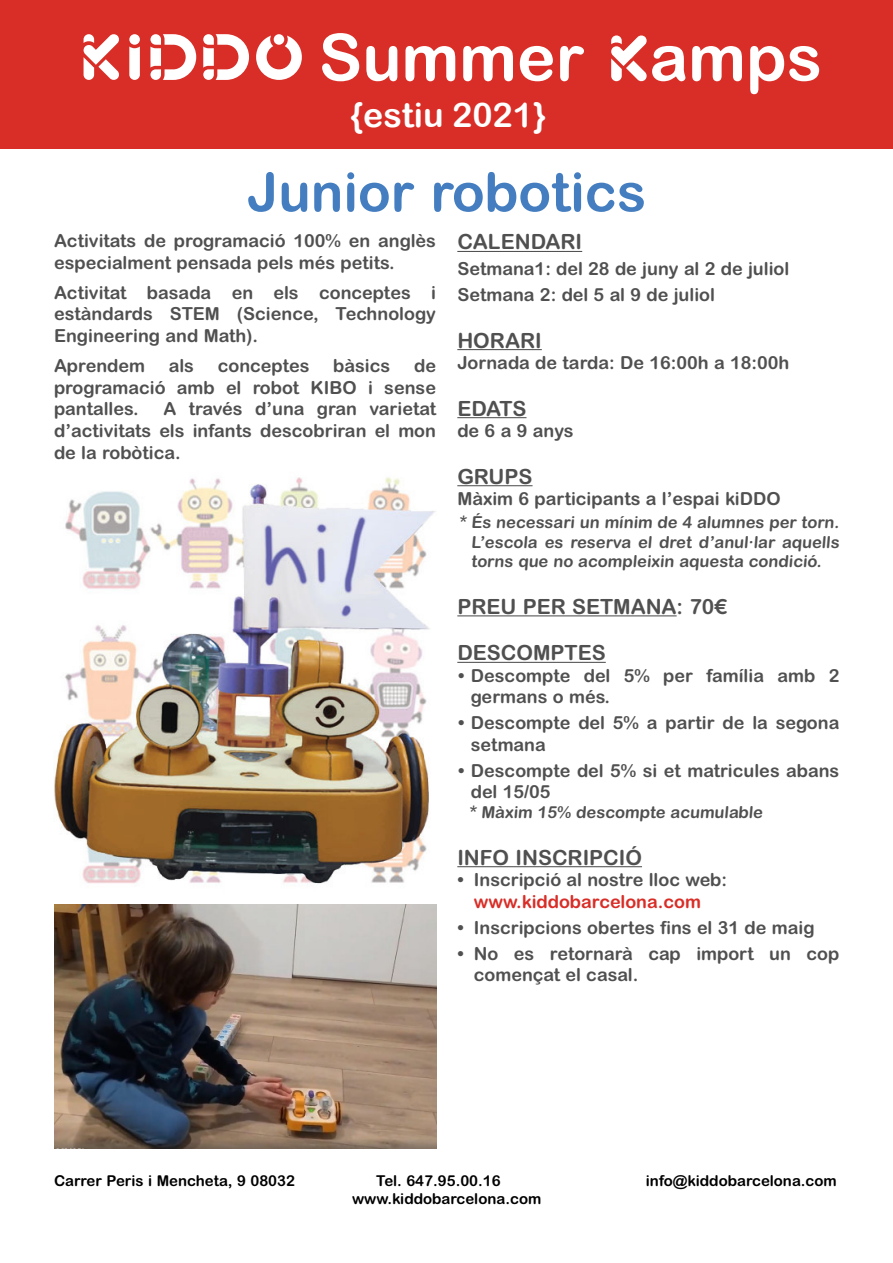
<style>
.page{position:relative;width:893px;height:1263px;background:#fff}
.page>*{position:absolute;margin:0;border:0;box-sizing:border-box;transform-origin:0 0}
.t1{font:65.25px "Arial Rounded MT Bold";color:#fff}
.t2{font:700 54px "Arial Rounded MT Pro";color:#447ec0}
.t3{font:34.05px "Arial Rounded MT Bold";color:#fff}
.t4{font:700 21px "Arial Rounded MT Pro";color:#505050}
.t5{font:700 18px/21.6px "Arial Rounded MT Pro";color:#505050}
.t6{font:700 18px "Arial Rounded MT Pro";color:#d92d27}
.t7{font:700 16.5px/19.8px "Arial Rounded MT Pro";color:#505050;text-align:justify}
.t8{font:700 15px "Arial Rounded MT Pro";color:#000}
</style>
<div class="page">
<div style="left:0;top:0;width:892px;height:149px;background:#d92e27"></div>
<svg style="left:84px;top:34px;width:35px;height:46px"></svg>
<svg style="left:129px;top:46px;width:11px;height:34px"></svg>
<div style="left:129px;top:34px;width:11px;height:11px;background:#fff;border-radius:50%"></div>
<svg style="left:256px;top:36px;width:46px;height:44px"></svg>
<div style="left:274px;top:34px;width:10px;height:11px;background:#fff;border-radius:50%"></div>
<svg style="left:150px;top:34px;width:46px;height:46px"></svg>
<svg style="left:203px;top:34px;width:46px;height:46px"></svg>
<svg style="left:611px;top:35px;width:36px;height:47px"></svg>
<hr style="left:457px;top:251px;width:125px;height:1px;background:#505050">
<hr style="left:457px;top:349px;width:85px;height:1px;background:#505050">
<hr style="left:457px;top:417px;width:69px;height:1px;background:#505050">
<hr style="left:457px;top:485px;width:75px;height:1px;background:#505050">
<hr style="left:457px;top:615px;width:219px;height:1px;background:#505050">
<hr style="left:457px;top:662px;width:148px;height:1px;background:#505050">
<hr style="left:457px;top:866px;width:185px;height:1px;background:#505050">
<img style="left:54px;top:477px;width:382px;height:407px">
<img style="left:54px;top:904px;width:382px;height:244px">
<h1 class="t1" style="left:318px;top:33px;width:505px">Summer amps</h1>
<h3 class="t3" style="left:350px;top:102px;width:197px">{estiu 2021}</h3>
<h2 class="t2" style="left:247px;top:163px;width:400px">Junior robotics</h2>
<p class="t5" style="left:54px;top:230px;width:383px">Activitats de programació 100% en anglès especialment pensada pels més petits.</p>
<p class="t5" style="left:54px;top:282px;width:383px;text-align:justify">Activitat basada en els conceptes i estàndards STEM (Science, Technology Engineering and Math).</p>
<p class="t5" style="left:54px;top:355px;width:93px">Aprendem</p>
<p class="t5" style="left:169px;top:355px;width:27px">als</p>
<p class="t5" style="left:218px;top:355px;width:93px">conceptes</p>
<p class="t5" style="left:333px;top:355px;width:59px">bàsics</p>
<p class="t5" style="left:54px;top:355px;width:383px;text-align:justify;text-indent:360px">de programació amb el robot KIBO i sense pantalles.</p>
<p class="t5" style="left:54px;top:398px;width:383px;text-align:justify;text-indent:109px">A través d’una gran varietat d’activitats els infants descobriran el mon de la robòtica.</p>
<p class="t4" style="left:457px;top:230px;width:126px">CALENDARI</p>
<p class="t5" style="left:457px;top:256px;width:333px;line-height:25.8px">Setmana1: del 28 de juny al 2 de juliol<br>Setmana 2: del 5 al 9 de juliol</p>
<p class="t4" style="left:457px;top:329px;width:86px">HORARI</p>
<p class="t5" style="left:457px;top:352px;width:333px">Jornada de tarda: De 16:00h a 18:00h</p>
<p class="t4" style="left:457px;top:397px;width:71px">EDATS</p>
<p class="t5" style="left:457px;top:420px;width:118px">de 6 a 9 anys</p>
<p class="t4" style="left:457px;top:465px;width:77px">GRUPS</p>
<p class="t5" style="left:457px;top:488px;width:325px">Màxim 6 participants a l’espai kiDDO</p>
<p class="t7" style="left:471px;top:512px;width:371px;text-indent:-12px">* És necessari un mínim de 4 alumnes per torn.<br>L’escola es reserva el dret d’anul·lar aquells torns que no acompleixin aquesta condició.</p>
<p class="t4" style="left:457px;top:595px;width:271px">PREU PER SETMANA: 70€</p>
<p class="t4" style="left:457px;top:641px;width:150px">DESCOMPTES</p>
<p class="t5" style="left:471px;top:665px;width:370px;text-indent:-13px">• Descompte del 5% per família amb 2 germans o més.</p>
<p class="t5" style="left:471px;top:712px;width:370px;text-indent:-13px">• Descompte del 5% a partir de la segona setmana</p>
<p class="t5" style="left:471px;top:760px;width:370px;text-indent:-13px">• Descompte del 5% si et matricules abans del 15/05</p>
<p class="t7" style="left:469px;top:803px;width:297px">* Màxim 15% descompte acumulable</p>
<p class="t4" style="left:457px;top:846px;width:186px">INFO INSCRIPCIÓ</p>
<p class="t5" style="left:474px;top:869px;width:255px">Inscripció al nostre lloc web:</p>
<p class="t6" style="left:474px;top:892px;width:229px">www.kiddobarcelona.com</p>
<p class="t5" style="left:474px;top:915px;width:367px;line-height:25.8px">Inscripcions obertes ns el 31 de maig<br>No es retornarà cap import un cop</p>
<p class="t5" style="left:474px;top:964px;width:166px">començat el casal.</p>
<p class="t5" style="left:457px;top:869px;width:8px">•</p>
<p class="t5" style="left:457px;top:915px;width:8px;line-height:25.8px">• •</p>
<p class="t8" style="left:54px;top:1173px;width:242px">Carrer Peris i Mencheta, 9 08032</p>
<p class="t8" style="left:376px;top:1173px;width:126px">Tel. 647.95.00.16</p>
<p class="t8" style="left:646px;top:1173px;width:192px">info@kiddobarcelona.com</p>
<p class="t8" style="left:352px;top:1191px;width:191px">www.kiddobarcelona.com</p>
</div>
